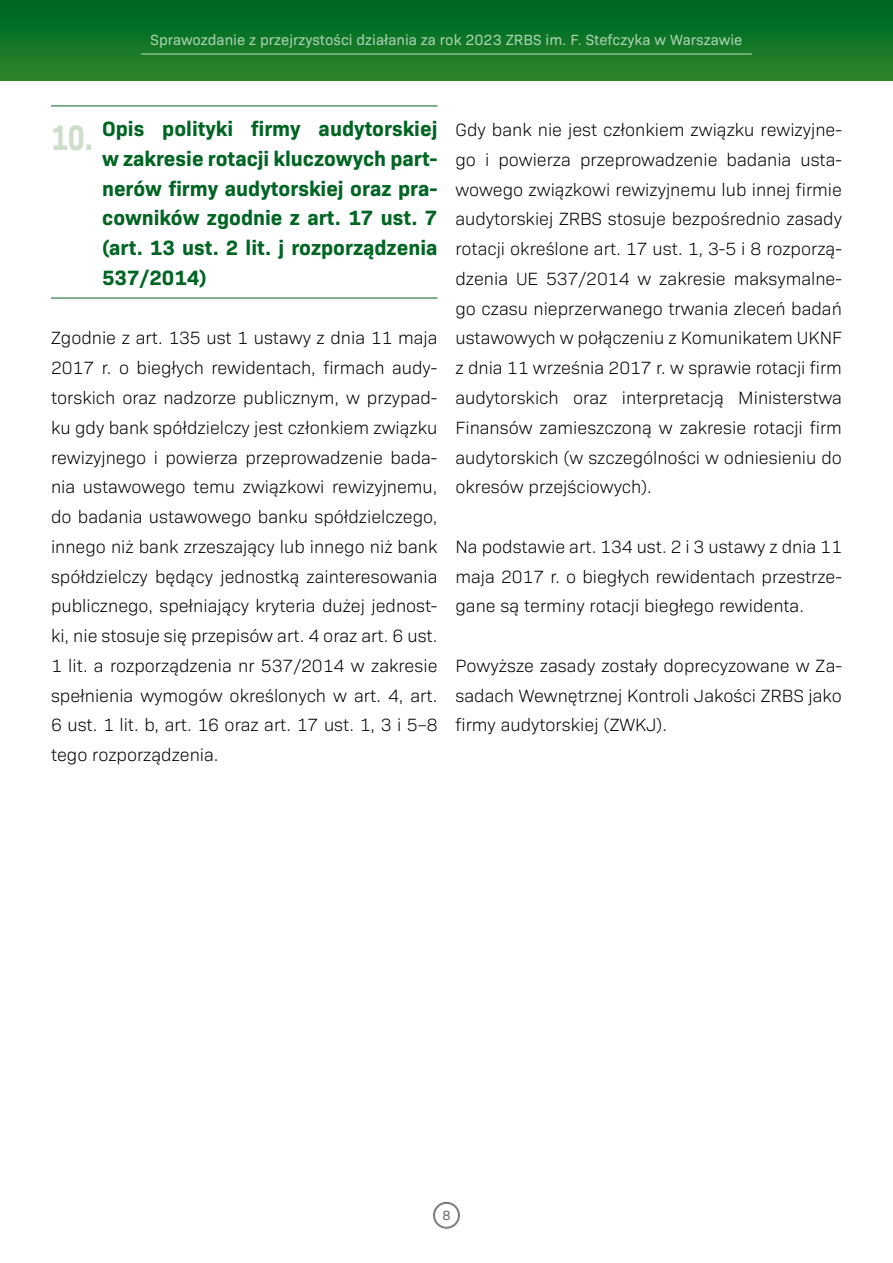
<style>
.page{position:relative;width:893px;height:1263px;background:#fff}
.page>*{position:absolute;margin:0;border:0;box-sizing:border-box;transform-origin:0 0}
.t1{font:700 21px/29.7px "Bio Sans";color:#006523;text-align:justify}
.Normal_z_odstepem{font:300 18px/29.7px "Bio Sans";color:#000;text-align:justify}
.Normal_ostatni{font:300 18px/29.7px "Bio Sans";color:#000;text-align:justify}
.t2{font:15px "Bio Sans";color:#a8d3af}
.t3{font:13.5px "Bio Sans";color:#706f6f}
.s1{font-size:36px;color:#cedcca}
</style>
<div class="page">
<div style="left:0;top:0;width:893px;height:81px;background:linear-gradient(to bottom,#006624,#2d852a)"></div>
<hr style="left:141px;top:53px;width:611px;height:2px;background:#a8d3af">
<div style="left:433px;top:1202px;width:27px;height:26px;border:1px solid #706f6f;border-radius:50%"></div>
<div style="left:434px;top:1203px;width:25px;height:24px;border:1px solid #706f6f;border-radius:50%"></div>
<hr style="left:51px;top:106px;width:386px;height:1px;background:#006523">
<hr style="left:51px;top:298px;width:386px;height:1px;background:#006523">
<p class="t2" style="left:151px;top:29px;width:593px">Sprawozdanie z przejrzystości działania za rok 2023 ZRBS im. F. Stefczyka w Warszawie</p>
<p class="t1" style="left:102px;top:112px;width:337px;text-indent:-51px"><span class="s1">10.</span> Opis polityki firmy audytorskiej w zakresie rotacji kluczowych part&shy;nerów firmy audytorskiej oraz pra&shy;cowników zgodnie z art. 17 ust. 7 (art. 13 ust. 2 lit. j rozporządzenia 537/2014)</p>
<p class="Normal_z_odstepem" style="left:51px;top:322px;width:388px">Zgodnie z art. 135 ust 1 ustawy z dnia 11 maja 2017 r. o biegłych rewidentach, firmach audy&shy;torskich oraz nadzorze publicznym, w przypad&shy;ku gdy bank spółdzielczy jest członkiem związku rewizyjnego i powierza przeprowadzenie bada&shy;nia ustawowego temu związkowi rewizyjnemu, do badania ustawowego banku spółdzielczego, innego niż bank zrzeszający lub innego niż bank spółdzielczy będący jednostką zainteresowania publicznego, spełniający kryteria dużej jednost&shy;ki, nie stosuje się przepisów art. 4 oraz art. 6 ust.<br>1 lit. a rozporządzenia nr 537/2014 w zakresie spełnienia wymogów określonych w art. 4, art.<br>6 ust. 1 lit. b, art. 16 oraz art. 17 ust. 1, 3 i 5–8 tego rozporządzenia.</p>
<p class="Normal_z_odstepem" style="left:455px;top:114px;width:388px">Gdy bank nie jest członkiem związku rewizyjne&shy;go i powierza przeprowadzenie badania usta&shy;wowego związkowi rewizyjnemu lub innej firmie audytorskiej ZRBS stosuje bezpośrednio zasady rotacji określone art. 17 ust. 1, 3-5 i 8 rozporzą&shy;dzenia UE 537/2014 w zakresie maksymalne&shy;go czasu nieprzerwanego trwania zleceń badań ustawowych w połączeniu z Komunikatem UKNF z dnia 11 września 2017 r. w sprawie rotacji firm audytorskich oraz interpretacją Ministerstwa Finansów zamieszczoną w zakresie rotacji firm audytorskich (w szczególności w odniesieniu do okresów przejściowych).</p>
<p class="Normal_z_odstepem" style="left:455px;top:530px;width:388px">Na podstawie art. 134 ust. 2 i 3 ustawy z dnia 11 maja 2017 r. o biegłych rewidentach przestrze&shy;gane są terminy rotacji biegłego rewidenta.</p>
<p class="Normal_ostatni" style="left:455px;top:649px;width:388px">Powyższe zasady zostały doprecyzowane w Za&shy;sadach Wewnętrznej Kontroli Jakości ZRBS jako firmy audytorskiej (ZWKJ).</p>
<p class="t3" style="left:442px;top:1205px;width:10px">8</p>
</div>
